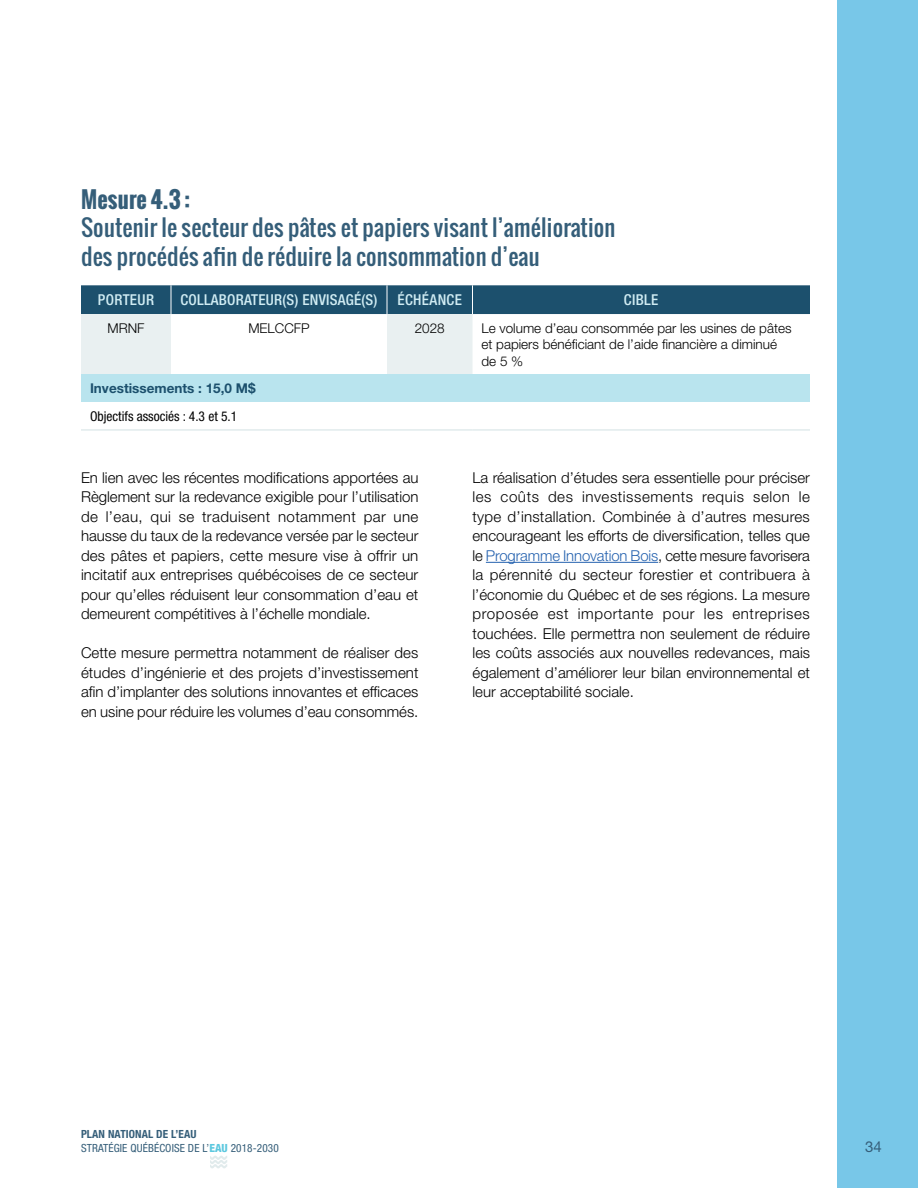
<style>
.page{position:relative;width:918px;height:1188px;background:#fff}
.page>*{position:absolute;margin:0;border:0;box-sizing:border-box;transform-origin:0 0}
.t1{font:22.5px/28.5px "Oswald";letter-spacing:.01em;color:#355e79}
.t2{font:300 15px/19.5px "Helvetica Neue LT Std";color:#000;text-align:justify}
.TH{font:500 condensed 15px "Helvetica Neue LT Std";letter-spacing:.015em;color:#d0ecf3}
.t3{font:15px "Helvetica Neue LT Std";color:#355e79}
.TD{font:300 13.5px/16.5px "Helvetica Neue LT Std";color:#000}
.TD-2{font:condensed 13.5px "Helvetica Neue LT Std";color:#000}
.TD-3{font:700 13.5px "Helvetica Neue LT Std";color:#1c506d}
.t4{font:condensed 11.25px/13.5px "Helvetica Neue LT Std";letter-spacing:.01em;color:#355e79}
.s1{font-weight:700}
.s2{color:#2562af}
.s3{font-weight:800;color:#5cc8df}
</style>
<div class="page">
<div style="left:837px;top:0;width:81px;height:1188px;background:#78c7e8"></div>
<svg style="left:210px;top:1156px;width:17px;height:12px"></svg>
<div style="left:81px;top:375px;width:729px;height:27px;background:#b9e4ee"></div>
<hr style="left:81px;top:430px;width:90px;height:1px;background:#d2e1e3">
<hr style="left:171px;top:430px;width:216px;height:1px;background:#d2e1e3">
<hr style="left:387px;top:430px;width:85px;height:1px;background:#d2e1e3">
<hr style="left:472px;top:430px;width:338px;height:1px;background:#d2e1e3">
<svg style="left:81px;top:285px;width:729px;height:90px"></svg>
<hr style="left:486px;top:562px;width:172px;height:1px;background:#2562af">
<h4 class="t1" style="left:81px;top:185px;width:536px"><span class="s1">Mesure 4.3 :<br></span>Soutenir le secteur des pâtes et papiers visant l’amélioration des procédés afin de réduire la consommation d’eau</h4>
<p class="TH" style="left:98px;top:291px;width:58px">PORTEUR</p>
<p class="TH" style="left:181px;top:291px;width:198px">COLLABORATEUR(S) ENVISAGÉ(S)</p>
<p class="TH" style="left:397px;top:291px;width:66px">ÉCHÉANCE</p>
<p class="TH" style="left:624px;top:291px;width:36px">CIBLE</p>
<p class="TD" style="left:107px;top:319px;width:39px">MRNF</p>
<p class="TD" style="left:248px;top:319px;width:63px">MELCCFP</p>
<p class="TD" style="left:415px;top:319px;width:32px">2028</p>
<p class="TD" style="left:482px;top:319px;width:312px">Le volume d’eau consommée par les usines de pâtes et papiers bénéficiant de l’aide financière a diminué de 5 %</p>
<p class="TD-3" style="left:90px;top:380px;width:167px">Investissements : 15,0 M$</p>
<p class="TD-2" style="left:90px;top:408px;width:149px">Objectifs associés : 4.3 et 5.1</p>
<p class="t2" style="left:81px;top:467px;width:339px">En lien avec les récentes modifications apportées au Règlement sur la redevance exigible pour l’utilisation de l’eau, qui se traduisent notamment par une hausse du taux de la redevance versée par le secteur des pâtes et papiers, cette mesure vise à offrir un incitatif aux entreprises québécoises de ce secteur pour qu’elles réduisent leur consommation d’eau et demeurent compétitives à l’échelle mondiale.</p>
<p class="t2" style="left:81px;top:643px;width:339px">Cette mesure permettra notamment de réaliser des études d’ingénierie et des projets d’investissement afin d’implanter des solutions innovantes et efficaces en usine pour réduire les volumes d’eau consommés.</p>
<p class="t2" style="left:472px;top:467px;width:339px">La réalisation d’études sera essentielle pour préciser les coûts des investissements requis selon le type d’installation. Combinée à d’autres mesures encourageant les efforts de diversification, telles que le <span class="s2">Programme Innovation Bois</span>, cette mesure favorisera la pérennité du secteur forestier et contribuera à l’économie du Québec et de ses régions. La mesure proposée est importante pour les entreprises touchées. Elle permettra non seulement de réduire les coûts associés aux nouvelles redevances, mais également d’améliorer leur bilan environnemental et leur acceptabilité sociale.</p>
<p class="t4" style="left:81px;top:1128px;width:199px"><span class="s1">PLAN NATIONAL DE L’EAU<br></span>STRATÉGIE QUÉBÉCOISE DE L’<span class="s3">EAU</span> 2018-2030</p>
<p class="t3" style="left:865px;top:1138px;width:18px">34</p>
</div>
